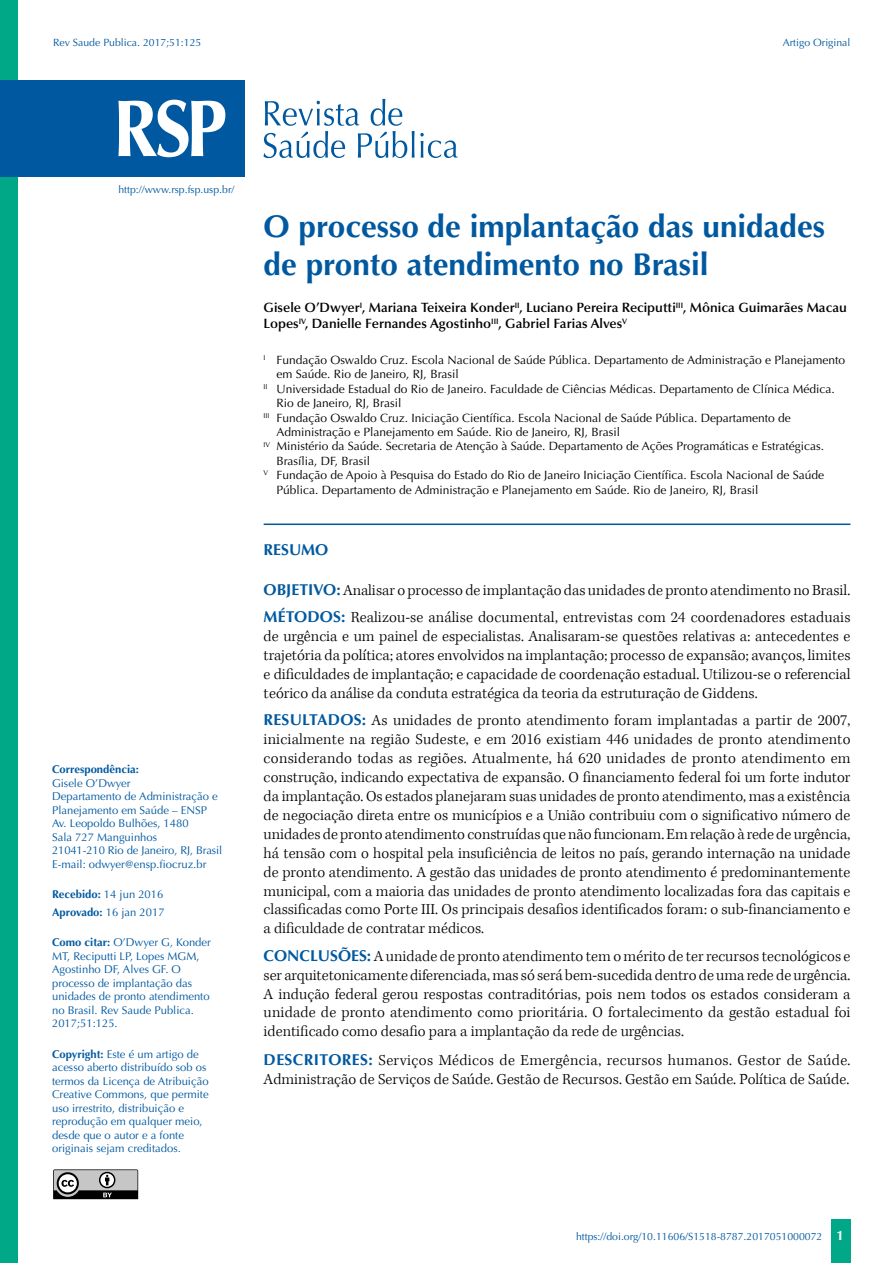
<style>
.page{position:relative;width:893px;height:1263px;background:#fff}
.page>*{position:absolute;margin:0;border:0;box-sizing:border-box;transform-origin:0 0}
.t1{font:700 31.5px/37.8px "Optima";color:#0059a0}
.t2{font:300 15.75px/18.9px "Kepler Std";letter-spacing:.005em;color:#000;text-align:justify}
.t3{font:700 15.75px "Optima";color:#0059a0}
.t4{font:600 13.5px/16.2px "Optima";color:#000}
.t5{font:12px "Optima";color:#000}
.t6{font:11.25px/13.5px "Optima";color:#0059a0}
.t7{font:700 11.25px/17.7px "Optima";color:#0059a0}
.t8{font:10.5px "Optima";color:#0059a0}
.s1{font-weight:400}
.s2{font-weight:700}
.s3{font-family:"Optima";font-weight:700;color:#0059a0}
.s4{font-weight:700;font-size:13.5px;color:#fff}
</style>
<div class="page">
<div style="left:831px;top:1220px;width:20px;height:43px;background:#00a887"></div>
<svg style="left:53px;top:1169px;width:85px;height:30px;background:#838383"></svg>
<div style="left:0;top:0;width:18px;height:1263px;background:#00a887"></div>
<hr style="left:264px;top:523px;width:586px;height:2px;background:#0059a0">
<svg style="left:263px;top:99px;width:195px;height:59px"></svg>
<div style="left:0;top:80px;width:244px;height:96px;background:#0059a0"></div>
<svg style="left:118px;top:100px;width:107px;height:57px"></svg>
<p class="t8" style="left:53px;top:36px;width:150px">Rev Saude Publica. 2017;51:125</p>
<p class="t8" style="left:783px;top:36px;width:69px">Artigo Original</p>
<p class="t8" style="left:118px;top:183px;width:117px">http://www.rsp.fsp.usp.br/</p>
<p class="t7" style="left:52px;top:761px;width:88px">Correspondência:</p>
<p class="t6" style="left:52px;top:776px;width:172px">Gisele O’Dwyer<br>Departamento de Administração e<br>Planejamento em Saúde – ENSP<br>Av. Leopoldo Bulhões, 1480<br>Sala 727 Manguinhos<br>21041-210 Rio de Janeiro, RJ, Brasil<br>E-mail: odwyer@ensp.fiocruz.br</p>
<p class="t7" style="left:52px;top:886px;width:114px">Recebido: <span class="s1">14 jun 2016<br></span>Aprovado: <span class="s1">16 jan 2017</span></p>
<p class="t6" style="left:52px;top:936px;width:160px"><span class="s2">Como citar:</span> O’Dwyer G, Konder<br>MT, Reciputti LP, Lopes MGM,<br>Agostinho DF, Alves GF. O processo de implantação das unidades de pronto atendimento no Brasil. Rev Saude Publica.<br>2017;51:125.</p>
<p class="t6" style="left:52px;top:1047px;width:158px"><span class="s2">Copyright:</span> Este é um artigo de acesso aberto distribuído sob os termos da Licença de Atribuição<br>Creative Commons, que permite uso irrestrito, distribuição e reprodução em qualquer meio, desde que o autor e a fonte originais sejam creditados.</p>
<h1 class="t1" style="left:264px;top:208px;width:563px">O processo de implantação das unidades de pronto atendimento no Brasil</h1>
<p class="t4" style="left:264px;top:300px;width:585px">Gisele O’Dwyer<sup>I</sup>, Mariana Teixeira Konder<sup>II</sup>, Luciano Pereira Reciputti<sup>III</sup>, Mônica Guimarães Macau<br>Lopes<sup>IV</sup>, Danielle Fernandes Agostinho<sup>III</sup>, Gabriel Farias Alves<sup>V</sup></p>
<p class="t5" style="left:264px;top:353px;width:583px"><sup>I</sup> Fundação Oswaldo Cruz. Escola Nacional de Saúde Pública. Departamento de Administração e Planejamento</p>
<p class="t5" style="left:276px;top:367px;width:184px">em Saúde. Rio de Janeiro, RJ, Brasil</p>
<p class="t5" style="left:264px;top:382px;width:573px"><sup>II</sup> Universidade Estadual do Rio de Janeiro. Faculdade de Ciências Médicas. Departamento de Clínica Médica.</p>
<p class="t5" style="left:276px;top:396px;width:127px">Rio de Janeiro, RJ, Brasil</p>
<p class="t5" style="left:264px;top:411px;width:529px"><sup>III</sup> Fundação Oswaldo Cruz. Iniciação Científica. Escola Nacional de Saúde Pública. Departamento de</p>
<p class="t5" style="left:276px;top:425px;width:345px">Administração e Planejamento em Saúde. Rio de Janeiro, RJ, Brasil</p>
<p class="t5" style="left:264px;top:439px;width:562px"><sup>IV</sup> Ministério da Saúde. Secretaria de Atenção à Saúde. Departamento de Ações Programáticas e Estratégicas.</p>
<p class="t5" style="left:276px;top:454px;width:95px">Brasília, DF, Brasil</p>
<p class="t5" style="left:264px;top:468px;width:562px"><sup>V</sup> Fundação de Apoio à Pesquisa do Estado do Rio de Janeiro Iniciação Científica. Escola Nacional de Saúde</p>
<p class="t5" style="left:276px;top:483px;width:483px">Pública. Departamento de Administração e Planejamento em Saúde. Rio de Janeiro, RJ, Brasil</p>
<p class="t3" style="left:264px;top:540px;width:66px">RESUMO</p>
<p class="t2" style="left:264px;top:577px;width:588px;line-height:27.5px"><span class="s3">OBJETIVO:</span> Analisar o processo de implantação das unidades de pronto atendimento no Brasil.<br><span class="s3">MÉTODOS:</span> Realizou-se análise documental, entrevistas com 24 coordenadores estaduais</p>
<p class="t2" style="left:264px;top:627px;width:588px">de urgência e um painel de especialistas. Analisaram-se questões relativas a: antecedentes e trajetória da política; atores envolvidos na implantação; processo de expansão; avanços, limites e dificuldades de implantação; e capacidade de coordenação estadual. Utilizou-se o referencial teórico da análise da conduta estratégica da teoria da estruturação de Giddens.</p>
<p class="t2" style="left:264px;top:712px;width:588px"><span class="s3">RESULTADOS:</span> As unidades de pronto atendimento foram implantadas a partir de 2007, inicialmente na região Sudeste, e em 2016 existiam 446 unidades de pronto atendimento considerando todas as regiões. Atualmente, há 620 unidades de pronto atendimento em construção, indicando expectativa de expansão. O financiamento federal foi um forte indutor da implantação. Os estados planejaram suas unidades de pronto atendimento, mas a existência de negociação direta entre os municípios e a União contribuiu com o significativo número de unidades de pronto atendimento construídas que não funcionam. Em relação à rede de urgência, há tensão com o hospital pela insuficiência de leitos no país, gerando internação na unidade de pronto atendimento. A gestão das unidades de pronto atendimento é predominantemente municipal, com a maioria das unidades de pronto atendimento localizadas fora das capitais e classificadas como Porte III. Os principais desafios identificados foram: o sub-financiamento e a dificuldade de contratar médicos.</p>
<p class="t2" style="left:264px;top:947px;width:588px"><span class="s3">CONCLUSÕES:</span> A unidade de pronto atendimento tem o mérito de ter recursos tecnológicos e ser arquitetonicamente diferenciada, mas só será bem-sucedida dentro de uma rede de urgência.<br>A indução federal gerou respostas contraditórias, pois nem todos os estados consideram a unidade de pronto atendimento como prioritária. O fortalecimento da gestão estadual foi identificado como desafio para a implantação da rede de urgências.</p>
<p class="t2" style="left:264px;top:1050px;width:588px;line-height:19.8px"><span class="s3">DESCRITORES:</span> Serviços Médicos de Emergência, recursos humanos. Gestor de Saúde.<br>Administração de Serviços de Saúde. Gestão de Recursos. Gestão em Saúde. Política de Saúde.</p>
<p class="t8" style="left:576px;top:1230px;width:269px">https://doi.org/10.11606/S1518-8787.2017051000072 <span class="s4">1</span></p>
</div>
